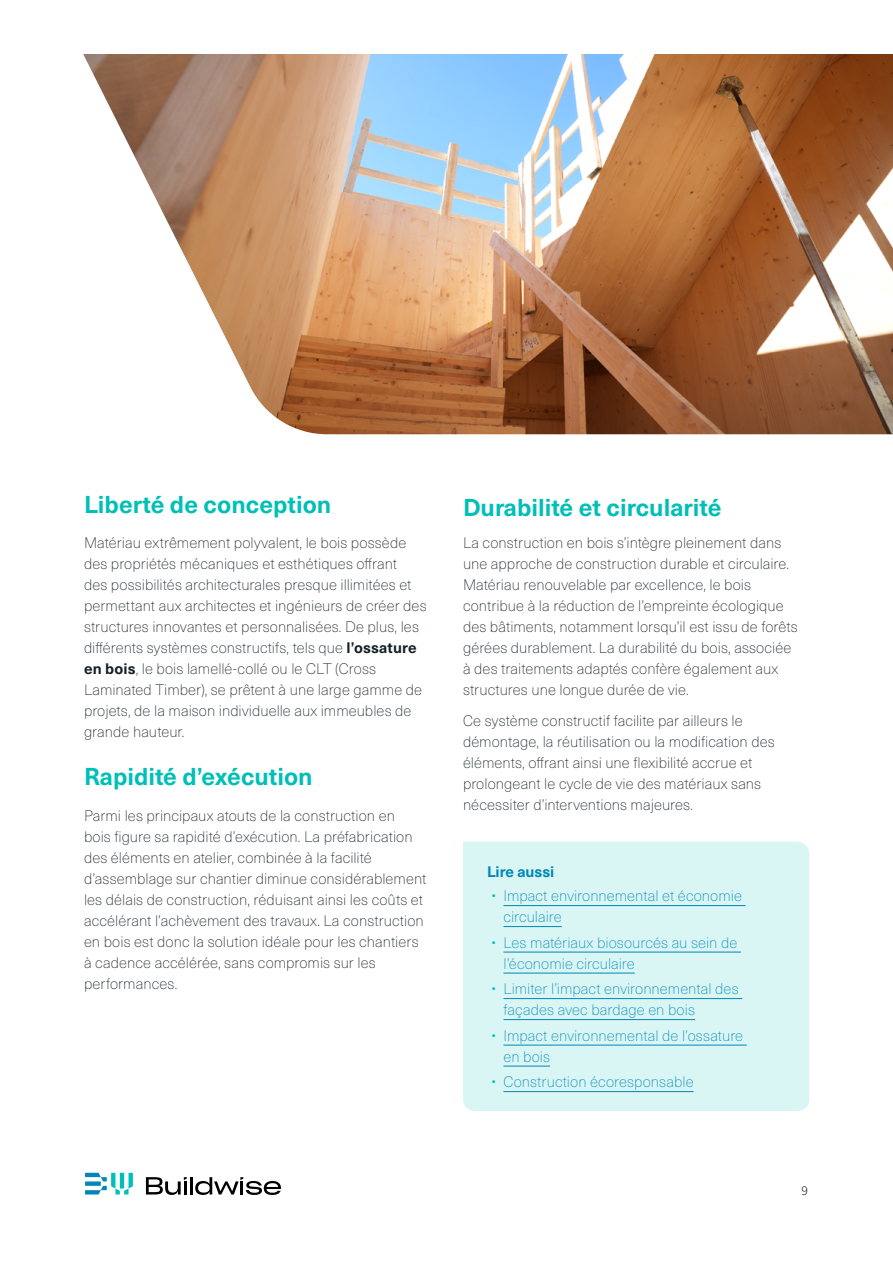
<style>
.page{position:relative;width:893px;height:1263px;background:#fff}
.page>*{position:absolute;margin:0;border:0;box-sizing:border-box;transform-origin:0 0}
.t1{font:700 24px "Neue Haas Unica W1 G";color:#00bfb6}
.t2{font:100 15px/21px "Neue Haas Unica W1 G";letter-spacing:.005em;color:#142028}
.t3{font:100 15px/21px "Neue Haas Unica W1 G";letter-spacing:.005em;color:#0087b7}
.t4{font:700 15px "Neue Haas Unica W1 G";color:#0087b7}
.t5{font:13.5px "Source Sans Variable";color:#000}
.s1{font-weight:700}
.s2{color:#00bfb6}
</style>
<div class="page">
<svg style="left:146px;top:1177px;width:41px;height:18px"></svg>
<hr style="left:190px;top:1177px;width:3px;height:17px;background:#000">
<svg style="left:195px;top:1177px;width:86px;height:18px"></svg>
<svg style="left:85px;top:1173px;width:48px;height:21px"></svg>
<hr style="left:120px;top:1173px;width:4px;height:15px;background:#00bfb6">
<img style="left:83px;top:54px;width:810px;height:380px">
<div style="left:463px;top:842px;width:346px;height:269px;background:#d9f5f4"></div>
<hr style="left:503px;top:905px;width:243px;height:1px;background:#0087b7">
<hr style="left:503px;top:926px;width:59px;height:1px;background:#0087b7">
<hr style="left:503px;top:952px;width:238px;height:1px;background:#0087b7">
<hr style="left:503px;top:973px;width:132px;height:1px;background:#0087b7">
<hr style="left:503px;top:998px;width:239px;height:1px;background:#0087b7">
<hr style="left:503px;top:1019px;width:192px;height:1px;background:#0087b7">
<hr style="left:503px;top:1045px;width:244px;height:1px;background:#0087b7">
<hr style="left:503px;top:1066px;width:47px;height:1px;background:#0087b7">
<hr style="left:503px;top:1091px;width:191px;height:1px;background:#0087b7">
<h1 class="t1" style="left:84px;top:487px;width:249px">Liberté de conception</h1>
<p class="t2" style="left:84px;top:531px;width:344px">Matériau extrêmement polyvalent, le bois possède des propriétés mécaniques et esthétiques offrant<br>des possibilités architecturales presque illimitées et permettant aux architectes et ingénieurs de créer des structures innovantes et personnalisées. De plus, les différents systèmes constructifs, tels que <span class="s1">l’ossature en bois</span>, le bois lamellé-collé ou le CLT (Cross Laminated Timber), se prêtent à une large gamme de projets, de la maison individuelle aux immeubles de grande hauteur.</p>
<h1 class="t1" style="left:84px;top:758px;width:230px">Rapidité d’exécution</h1>
<p class="t2" style="left:84px;top:804px;width:344px">Parmi les principaux atouts de la construction en<br>bois figure sa rapidité d’exécution. La préfabrication des éléments en atelier, combinée à la facilité d’assemblage sur chantier diminue considérablement les délais de construction, réduisant ainsi les coûts et accélérant l’achèvement des travaux. La construction en bois est donc la solution idéale pour les chantiers à cadence accélérée, sans compromis sur les performances.</p>
<h1 class="t1" style="left:463px;top:489px;width:260px">Durabilité et circularité</h1>
<p class="t2" style="left:463px;top:531px;width:336px">La construction en bois s’intègre pleinement dans une approche de construction durable et circulaire.<br>Matériau renouvelable par excellence, le bois contribue à la réduction de l’empreinte écologique des bâtiments, notamment lorsqu’il est issu de forêts gérées durablement. La durabilité du bois, associée à des traitements adaptés confère également aux structures une longue durée de vie.</p>
<p class="t2" style="left:463px;top:710px;width:313px">Ce système constructif facilite par ailleurs le démontage, la réutilisation ou la modification des éléments, offrant ainsi une flexibilité accrue et prolongeant le cycle de vie des matériaux sans nécessiter d’interventions majeures.</p>
<p class="t4" style="left:487px;top:860px;width:69px">Lire aussi</p>
<p class="t3" style="left:503px;top:885px;width:240px;text-indent:-12px"><span class="s2">•</span> Impact environnemental et économie circulaire</p>
<p class="t3" style="left:503px;top:931px;width:235px;text-indent:-12px"><span class="s2">•</span> Les matériaux biosourcés au sein de l’économie circulaire</p>
<p class="t3" style="left:503px;top:978px;width:237px;text-indent:-12px"><span class="s2">•</span> Limiter l’impact environnemental des façades avec bardage en bois</p>
<p class="t3" style="left:503px;top:1024px;width:241px;text-indent:-12px"><span class="s2">•</span> Impact environnemental de l’ossature en bois</p>
<p class="t3" style="left:491px;top:1071px;width:204px"><span class="s2">•</span> Construction écoresponsable</p>
<p class="t5" style="left:801px;top:1182px;width:8px">9</p>
</div>
